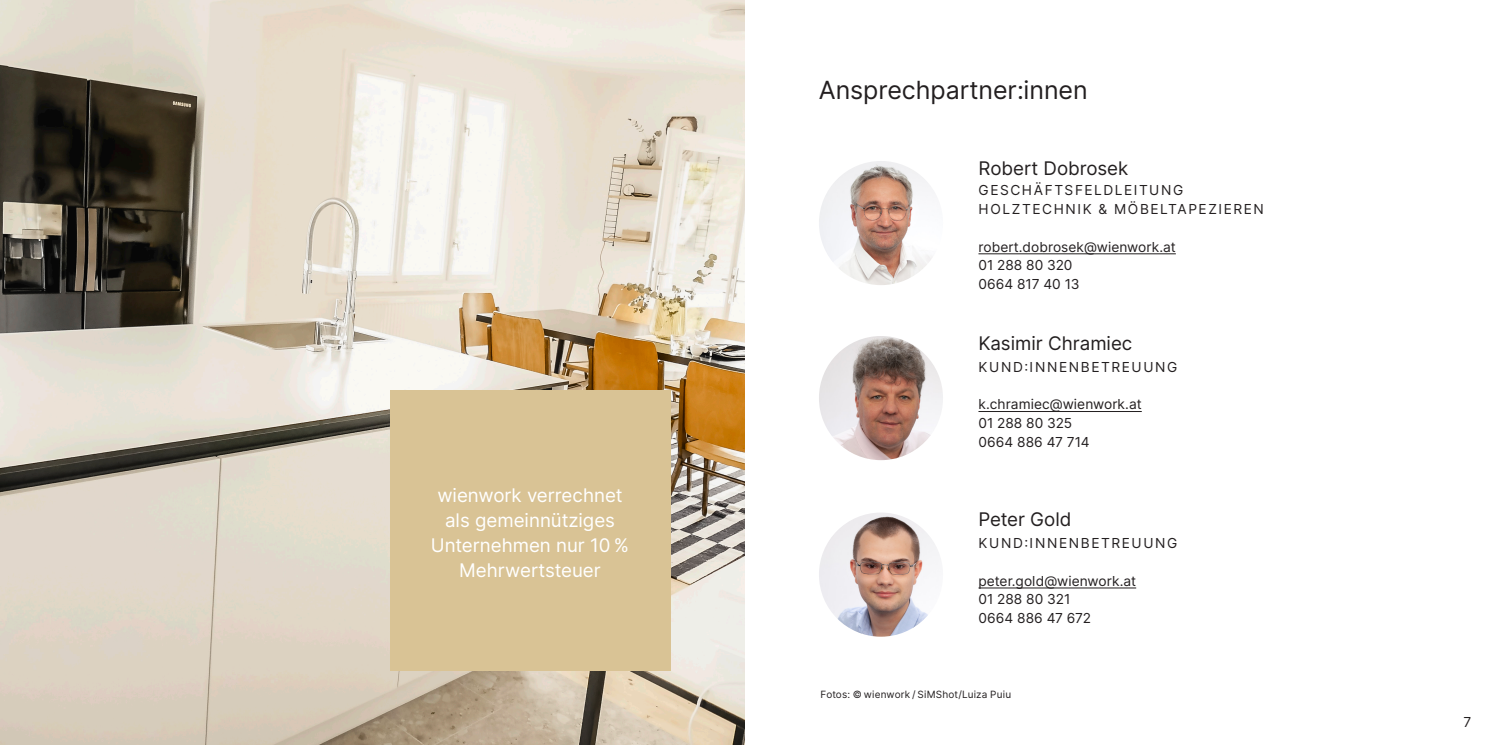
<style>
.page{position:relative;width:1489px;height:745px;background:#fff}
.page>*{position:absolute;margin:0;border:0;box-sizing:border-box;transform-origin:0 0}
.Headline_1{font:25px "Inter";color:#231f20}
.Lauftext{font:18.75px/25px "Inter";color:#fff;text-align:center}
.Headline_15_pt{font:18.75px "Inter";color:#231f20}
.Text_11pt{font:13.75px "Inter";letter-spacing:.005em;color:#231f20}
.Text_11pt-2{font:13.75px/18.8px "Inter";letter-spacing:.115em;color:#231f20}
.Text_11pt-3{font:13.75px "Inter";letter-spacing:.12em;color:#231f20}
.Legal_Rechtstext{font:10px "Inter";letter-spacing:.015em;color:#231f20}
</style>
<div class="page">
<hr style="left:978px;top:253px;width:197px;height:1px;background:#231f20">
<hr style="left:978px;top:587px;width:158px;height:1px;background:#231f20">
<img style="left:819px;top:161px;width:124px;height:124px;border-radius:62px">
<img style="left:819px;top:512px;width:124px;height:124px;border-radius:62px">
<hr style="left:978px;top:411px;width:163px;height:1px;background:#231f20">
<img style="left:819px;top:336px;width:124px;height:124px;border-radius:62px">
<img style="left:0;top:0;width:744px;height:744px">
<div style="left:390px;top:390px;width:280px;height:280px;background:#d9c395"></div>
<p class="Lauftext" style="left:431px;top:482px;width:199px">wienwork verrechnet als gemeinnütziges<br>Unternehmen nur 10 %<br>Mehrwertsteuer</p>
<p class="Headline_1" style="left:819px;top:71px;width:270px">Ansprechpartner:innen</p>
<p class="Headline_15_pt" style="left:978px;top:155px;width:151px">Robert Dobrosek</p>
<p class="Text_11pt-2" style="left:978px;top:180px;width:287px">GESCHÄFTSFELDLEITUNG<br>HOLZTECHNIK &amp; MÖBELTAPEZIEREN</p>
<p class="Text_11pt" style="left:978px;top:236px;width:199px">robert.dobrosek@wienwork.at</p>
<p class="Text_11pt" style="left:978px;top:255px;width:96px">01 288 80 320</p>
<p class="Text_11pt" style="left:978px;top:274px;width:102px">0664 817 40 13</p>
<p class="Headline_15_pt" style="left:978px;top:329px;width:155px">Kasimir Chramiec</p>
<p class="Text_11pt-3" style="left:978px;top:356px;width:200px">KUND:INNENBETREUUNG</p>
<p class="Text_11pt" style="left:978px;top:394px;width:165px">k.chramiec@wienwork.at</p>
<p class="Text_11pt" style="left:978px;top:412px;width:95px">01 288 80 325</p>
<p class="Text_11pt" style="left:978px;top:431px;width:112px">0664 886 47 714</p>
<p class="Headline_15_pt" style="left:978px;top:505px;width:95px">Peter Gold</p>
<p class="Text_11pt-3" style="left:978px;top:532px;width:200px">KUND:INNENBETREUUNG</p>
<p class="Text_11pt" style="left:978px;top:570px;width:159px">peter.gold@wienwork.at</p>
<p class="Text_11pt" style="left:978px;top:589px;width:93px">01 288 80 321</p>
<p class="Text_11pt" style="left:978px;top:607px;width:114px">0664 886 47 672</p>
<p class="Legal_Rechtstext" style="left:820px;top:686px;width:192px">Fotos: © wienwork / SiMShot/Luiza Puiu</p>
<p class="Text_11pt" style="left:1463px;top:711px;width:9px">7</p>
</div>
